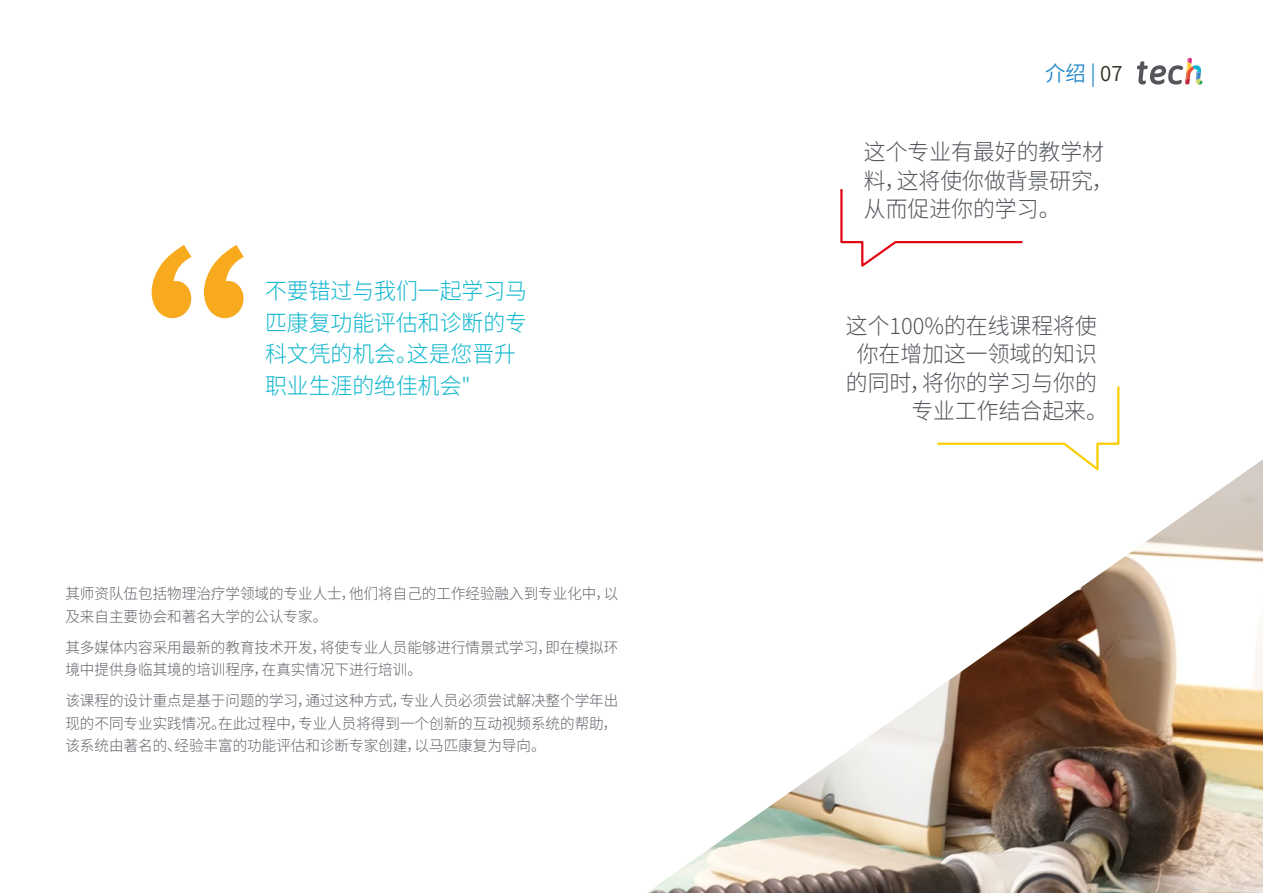
<style>
.page{position:relative;width:1263px;height:893px;background:#fff}
.page>*{position:absolute;margin:0;border:0;box-sizing:border-box;transform-origin:0 0}
.t1{font:300 22.5px/28.5px "Source Han Sans CN";color:#52555b}
.t2{font:300 22.5px/31.5px "Source Han Sans CN";color:#0fb6cf}
.t3{font:21px "Source Han Sans CN";color:#2488c9}
.t4{font:300 15px/22.5px "Source Han Sans CN";color:#61646a}
.s1{color:#312e20}
</style>
<div class="page">
<svg style="left:152px;top:245px;width:92px;height:73px"></svg>
<svg style="left:937px;top:386px;width:183px;height:73px"></svg>
<svg style="left:840px;top:189px;width:183px;height:78px"></svg>
<img style="left:647px;top:459px;width:616px;height:434px">
<svg style="left:1137px;top:58px;width:65px;height:27px"></svg>
<h1 class="t2" style="left:265px;top:276px;width:263px">不要错过与我们一起学习马匹康复功能评估和诊断的专科文凭的机会。这是您晋升职业生涯的绝佳机会"</h1>
<p class="t4" style="left:65px;top:583px;width:554px">其师资队伍包括物理治疗学领域的专业人士，他们将自己的工作经验融入到专业化中，以及来自主要协会和著名大学的公认专家。</p>
<p class="t4" style="left:65px;top:636px;width:554px">其多媒体内容采用最新的教育技术开发，将使专业人员能够进行情景式学习，即在模拟环境中提供身临其境的培训程序，在真实情况下进行培训。</p>
<p class="t4" style="left:65px;top:690px;width:554px;text-align:justify">该课程的设计重点是基于问题的学习，通过这种方式，专业人员必须尝试解决整个学年出现的不同专业实践情况。在此过程中，专业人员将得到一个创新的互动视频系统的帮助，该系统由著名的、经验丰富的功能评估和诊断专家创建，以马匹康复为导向。</p>
<h2 class="t3" style="left:1045px;top:61px;width:79px">介绍 | <span class="s1">07</span></h2>
<h1 class="t1" style="left:864px;top:138px;width:251px">这个专业有最好的教学材料，这将使你做背景研究，从而促进你的学习。</h1>
<h1 class="t1" style="left:846px;top:312px;width:253px">这个100%的在线课程将使</h1>
<h1 class="t1" style="left:857px;top:340px;width:242px">你在增加这一领域的知识</h1>
<h1 class="t1" style="left:846px;top:369px;width:252px">的同时，将你的学习与你的</h1>
<h1 class="t1" style="left:911px;top:397px;width:198px">专业工作结合起来。</h1>
</div>
